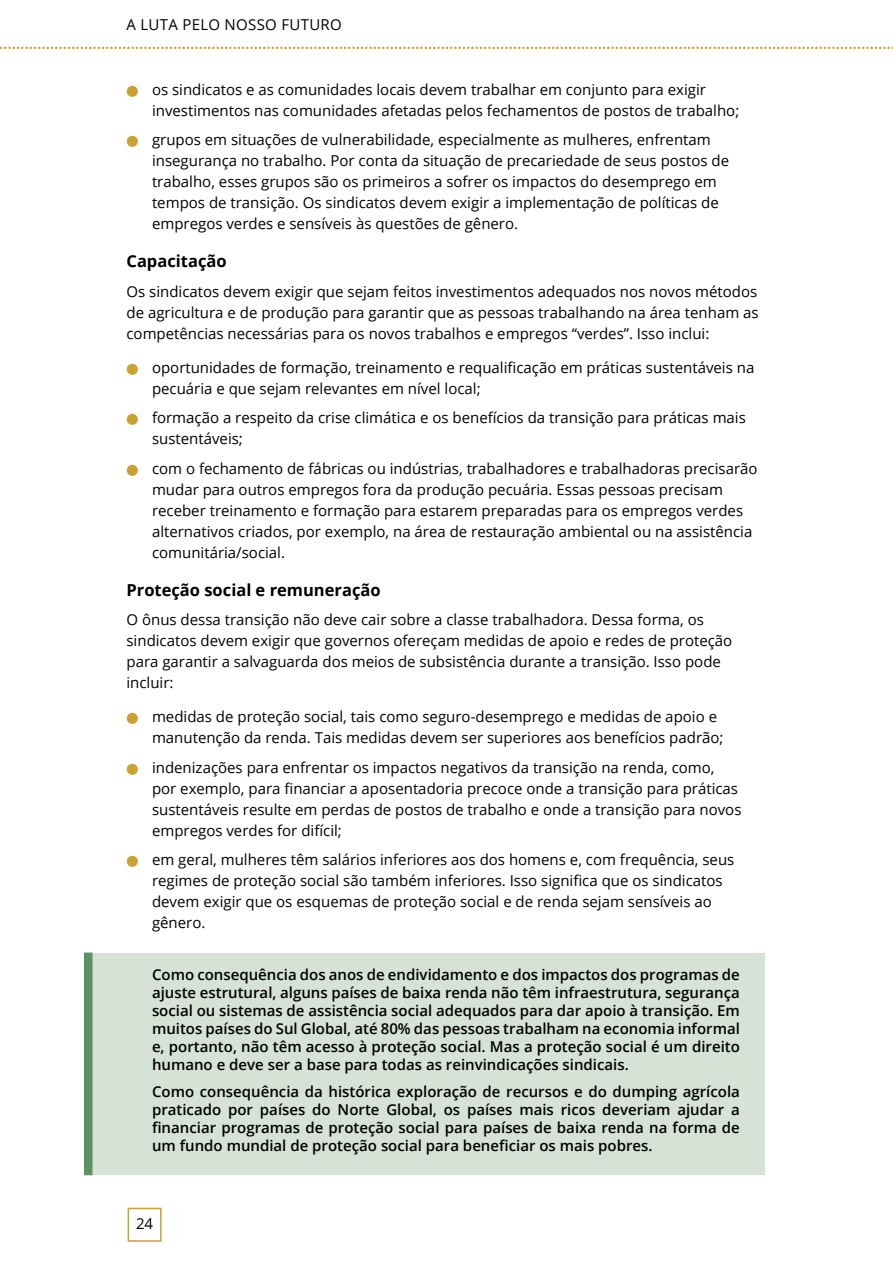
<style>
.page{position:relative;width:893px;height:1263px;background:#fff}
.page>*{position:absolute;margin:0;border:0;box-sizing:border-box;transform-origin:0 0}
.t1{font:700 16.5px "Open Sans";color:#000}
.t2{font:15px/21px "Open Sans";color:#000}
.t3{font:600 15px/18px "Open Sans";color:#000;text-align:justify}
.t4{font:15px "Open Sans";letter-spacing:.02em;color:#000}
.s1{color:#caa231}
</style>
<div class="page">
<svg style="left:0;top:47px;width:893px;height:2px"></svg>
<div style="left:128px;top:1208px;width:34px;height:34px;border:2px solid #caa231"></div>
<div style="left:85px;top:953px;width:680px;height:222px;background:#d5e2d5"></div>
<div style="left:84px;top:952px;width:8px;height:223px;background:#5c9163"></div>
<p class="t4" style="left:126px;top:14px;width:217px">A LUTA PELO NOSSO FUTURO</p>
<p class="t2" style="left:152px;top:79px;width:589px;text-indent:-26px"><span class="s1">●</span> os sindicatos e as comunidades locais devem trabalhar em conjunto para exigir investimentos nas comunidades afetadas pelos fechamentos de postos de trabalho;</p>
<p class="t2" style="left:152px;top:129px;width:579px;text-indent:-26px"><span class="s1">●</span> grupos em situações de vulnerabilidade, especialmente as mulheres, enfrentam insegurança no trabalho. Por conta da situação de precariedade de seus postos de trabalho, esses grupos são os primeiros a sofrer os impactos do desemprego em tempos de transição. Os sindicatos devem exigir a implementação de políticas de empregos verdes e sensíveis às questões de gênero.</p>
<p class="t1" style="left:126px;top:250px;width:102px">Capacitação</p>
<p class="t2" style="left:126px;top:281px;width:634px;text-align:justify">Os sindicatos devem exigir que sejam feitos investimentos adequados nos novos métodos de agricultura e de produção para garantir que as pessoas trabalhando na área tenham as competências necessárias para os novos trabalhos e empregos “verdes”. Isso inclui:</p>
<p class="t2" style="left:152px;top:356px;width:604px;text-indent:-26px"><span class="s1">●</span> oportunidades de formação, treinamento e requalificação em práticas sustentáveis na pecuária e que sejam relevantes em nível local;</p>
<p class="t2" style="left:152px;top:407px;width:595px;text-indent:-26px"><span class="s1">●</span> formação a respeito da crise climática e os benefícios da transição para práticas mais sustentáveis;</p>
<p class="t2" style="left:152px;top:457px;width:607px;text-indent:-26px"><span class="s1">●</span> com o fechamento de fábricas ou indústrias, trabalhadores e trabalhadoras precisarão mudar para outros empregos fora da produção pecuária. Essas pessoas precisam receber treinamento e formação para estarem preparadas para os empregos verdes alternativos criados, por exemplo, na área de restauração ambiental ou na assistência comunitária/social.</p>
<p class="t1" style="left:126px;top:578px;width:256px">Proteção social e remuneração</p>
<p class="t2" style="left:126px;top:609px;width:607px">O ônus dessa transição não deve cair sobre a classe trabalhadora. Dessa forma, os sindicatos devem exigir que governos ofereçam medidas de apoio e redes de proteção para garantir a salvaguarda dos meios de subsistência durante a transição. Isso pode incluir:</p>
<p class="t2" style="left:152px;top:706px;width:573px;text-indent:-26px"><span class="s1">●</span> medidas de proteção social, tais como seguro-desemprego e medidas de apoio e manutenção da renda. Tais medidas devem ser superiores aos benefícios padrão;</p>
<p class="t2" style="left:152px;top:756px;width:591px;text-indent:-26px"><span class="s1">●</span> indenizações para enfrentar os impactos negativos da transição na renda, como, por exemplo, para financiar a aposentadoria precoce onde a transição para práticas sustentáveis resulte em perdas de postos de trabalho e onde a transição para novos empregos verdes for difícil;</p>
<p class="t2" style="left:152px;top:849px;width:584px;text-indent:-26px"><span class="s1">●</span> em geral, mulheres têm salários inferiores aos dos homens e, com frequência, seus regimes de proteção social são também inferiores. Isso significa que os sindicatos devem exigir que os esquemas de proteção social e de renda sejam sensíveis ao gênero.</p>
<p class="t3" style="left:152px;top:965px;width:589px">Como consequência dos anos de endividamento e dos impactos dos programas de ajuste estrutural, alguns países de baixa renda não têm infraestrutura, segurança social ou sistemas de assistência social adequados para dar apoio à transição. Em muitos países do Sul Global, até 80% das pessoas trabalham na economia informal e, portanto, não têm acesso à proteção social. Mas a proteção social é um direito humano e deve ser a base para todas as reinvindicações sindicais.</p>
<p class="t3" style="left:152px;top:1082px;width:589px">Como consequência da histórica exploração de recursos e do dumping agrícola praticado por países do Norte Global, os países mais ricos deveriam ajudar a financiar programas de proteção social para países de baixa renda na forma de um fundo mundial de proteção social para beneficiar os mais pobres.</p>
<p class="t2" style="left:136px;top:1213px;width:19px">24</p>
</div>
